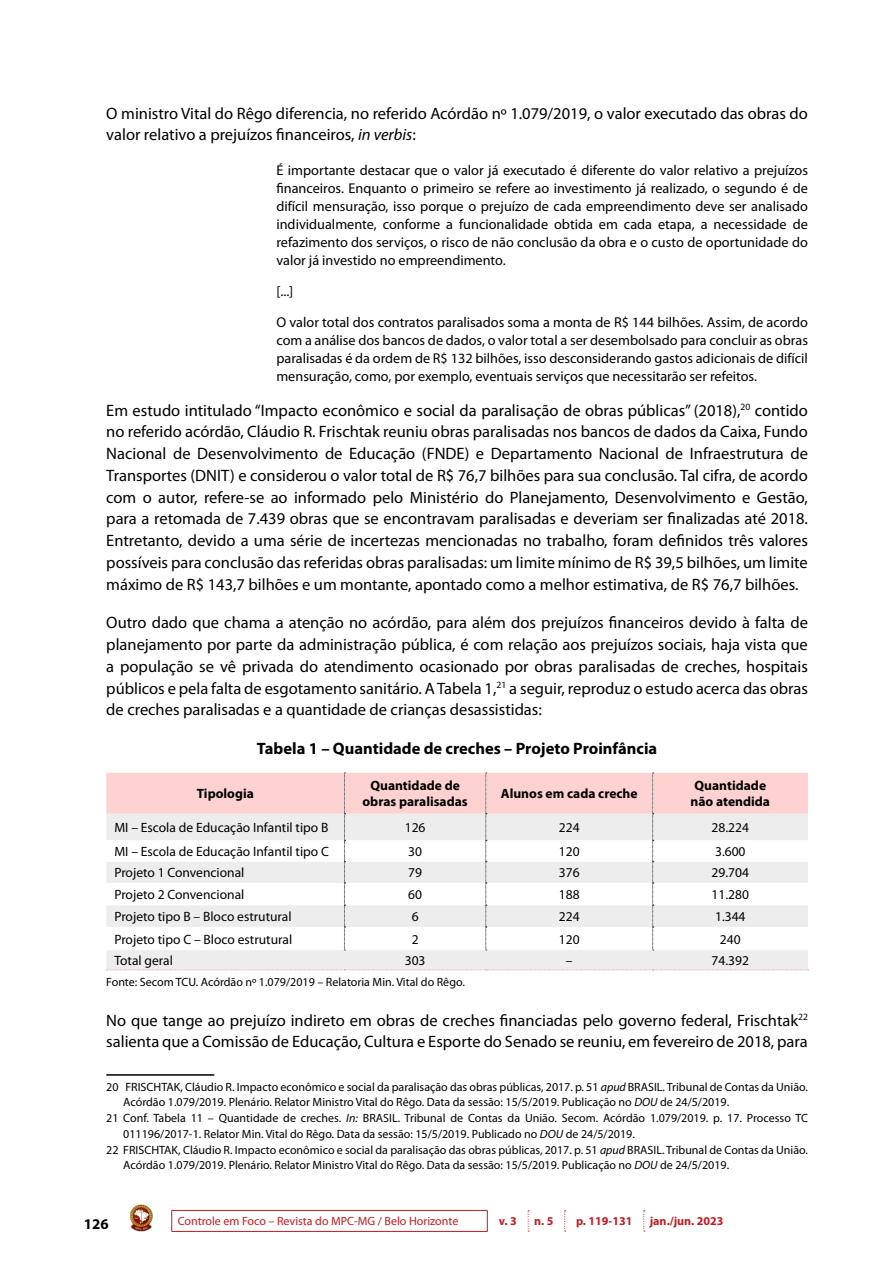
<style>
.page{position:relative;width:893px;height:1263px;background:#fff}
.page>*{position:absolute;margin:0;border:0;box-sizing:border-box;transform-origin:0 0}
.t1{font:16.5px/21.8px "Myriad Pro";color:#000}
.t2{font:700 16.5px "Myriad Pro";color:#000}
.t3{font:700 14.85px "Myriad Pro";color:#000}
.t4{font:14.25px/18px "Myriad Pro";color:#000;text-align:justify}
.t5{font:13.5px "Myriad Pro";color:#000}
.t6{font:700 13.5px/16.2px "Myriad Pro";color:#000;text-align:center}
.t7{font:12px "Myriad Pro";color:#000}
.t8{font:12px "Myriad Pro";color:#c51b21}
.t9{font:700 12px "Myriad Pro";color:#c51b21}
.s1{font-style:italic}
</style>
<div class="page">
<hr style="left:171px;top:1210px;width:317px;height:1px;background:#c51b21">
<svg style="left:171px;top:1211px;width:1px;height:20px"></svg>
<svg style="left:487px;top:1211px;width:1px;height:20px"></svg>
<hr style="left:171px;top:1231px;width:317px;height:1px;background:#c51b21">
<svg style="left:528px;top:1210px;width:1px;height:22px"></svg>
<svg style="left:564px;top:1210px;width:2px;height:22px"></svg>
<svg style="left:643px;top:1210px;width:2px;height:22px"></svg>
<img style="left:129px;top:1204px;width:24px;height:27px">
<div style="left:106px;top:951px;width:702px;height:19px;background:#ededed"></div>
<svg style="left:106px;top:773px;width:702px;height:178px"></svg>
<svg style="left:106px;top:970px;width:703px;height:1px"></svg>
<hr style="left:106px;top:1074px;width:108px;height:2px;background:#000">
<p class="t1" style="left:106px;top:102px;width:703px">O ministro Vital do Rêgo diferencia, no referido Acórdão nº 1.079/2019, o valor executado das obras do valor relativo a prejuízos financeiros, <span class="s1">in verbis</span>:</p>
<p class="t4" style="left:276px;top:161px;width:533px">É importante destacar que o valor já executado é diferente do valor relativo a prejuízos financeiros. Enquanto o primeiro se refere ao investimento já realizado, o segundo é de difícil mensuração, isso porque o prejuízo de cada empreendimento deve ser analisado individualmente, conforme a funcionalidade obtida em cada etapa, a necessidade de refazimento dos serviços, o risco de não conclusão da obra e o custo de oportunidade do valor já investido no empreendimento.</p>
<p class="t4" style="left:276px;top:276px;width:533px;line-height:30.8px">[...]<br>O valor total dos contratos paralisados soma a monta de R$ 144 bilhões. Assim, de acordo</p>
<p class="t4" style="left:276px;top:331px;width:533px">com a análise dos bancos de dados, o valor total a ser desembolsado para concluir as obras paralisadas é da ordem de R$ 132 bilhões, isso desconsiderando gastos adicionais de difícil mensuração, como, por exemplo, eventuais serviços que necessitarão ser refeitos.</p>
<p class="t1" style="left:106px;top:399px;width:703px;text-align:justify">Em estudo intitulado “Impacto econômico e social da paralisação de obras públicas” (2018),<sup>20</sup> contido no referido acórdão, Cláudio R. Frischtak reuniu obras paralisadas nos bancos de dados da Caixa, Fundo Nacional de Desenvolvimento de Educação (FNDE) e Departamento Nacional de Infraestrutura de Transportes (DNIT) e considerou o valor total de R$ 76,7 bilhões para sua conclusão. Tal cifra, de acordo com o autor, refere-se ao informado pelo Ministério do Planejamento, Desenvolvimento e Gestão, para a retomada de 7.439 obras que se encontravam paralisadas e deveriam ser finalizadas até 2018.<br>Entretanto, devido a uma série de incertezas mencionadas no trabalho, foram definidos três valores possíveis para conclusão das referidas obras paralisadas: um limite mínimo de R$ 39,5 bilhões, um limite máximo de R$ 143,7 bilhões e um montante, apontado como a melhor estimativa, de R$ 76,7 bilhões.</p>
<p class="t1" style="left:106px;top:612px;width:703px;text-align:justify">Outro dado que chama a atenção no acórdão, para além dos prejuízos financeiros devido à falta de planejamento por parte da administração pública, é com relação aos prejuízos sociais, haja vista que a população se vê privada do atendimento ocasionado por obras paralisadas de creches, hospitais públicos e pela falta de esgotamento sanitário. A Tabela 1,<sup>21</sup> a seguir, reproduz o estudo acerca das obras de creches paralisadas e a quantidade de crianças desassistidas:</p>
<p class="t2" style="left:257px;top:738px;width:402px">Tabela 1 – Quantidade de creches – Projeto Proinfância</p>
<p class="t6" style="left:197px;top:785px;width:58px">Tipologia</p>
<p class="t6" style="left:362px;top:777px;width:107px">Quantidade de obras paralisadas</p>
<p class="t6" style="left:501px;top:785px;width:138px">Alunos em cada creche</p>
<p class="t6" style="left:691px;top:777px;width:81px;text-align:left">Quantidade não atendida</p>
<p class="t5" style="left:114px;top:819px;width:216px">MI – Escola de Educação Infantil tipo B</p>
<p class="t5" style="left:405px;top:819px;width:22px">126</p>
<p class="t5" style="left:559px;top:819px;width:22px">224</p>
<p class="t5" style="left:712px;top:819px;width:39px">28.224</p>
<p class="t5" style="left:114px;top:843px;width:216px">MI – Escola de Educação Infantil tipo C</p>
<p class="t5" style="left:408px;top:843px;width:15px">30</p>
<p class="t5" style="left:559px;top:843px;width:22px">120</p>
<p class="t5" style="left:715px;top:843px;width:32px">3.600</p>
<p class="t5" style="left:114px;top:864px;width:131px">Projeto 1 Convencional</p>
<p class="t5" style="left:408px;top:864px;width:15px">79</p>
<p class="t5" style="left:559px;top:864px;width:22px">376</p>
<p class="t5" style="left:712px;top:864px;width:39px">29.704</p>
<p class="t5" style="left:114px;top:886px;width:131px">Projeto 2 Convencional</p>
<p class="t5" style="left:408px;top:886px;width:15px">60</p>
<p class="t5" style="left:559px;top:886px;width:22px">188</p>
<p class="t5" style="left:712px;top:886px;width:39px">11.280</p>
<p class="t5" style="left:114px;top:908px;width:179px">Projeto tipo B – Bloco estrutural</p>
<p class="t5" style="left:412px;top:908px;width:8px">6</p>
<p class="t5" style="left:559px;top:908px;width:22px">224</p>
<p class="t5" style="left:715px;top:908px;width:32px">1.344</p>
<p class="t5" style="left:114px;top:931px;width:179px">Projeto tipo C – Bloco estrutural</p>
<p class="t5" style="left:412px;top:931px;width:8px">2</p>
<p class="t5" style="left:559px;top:931px;width:22px">120</p>
<p class="t5" style="left:720px;top:931px;width:22px">240</p>
<p class="t5" style="left:114px;top:952px;width:60px">Total geral</p>
<p class="t5" style="left:405px;top:952px;width:22px">303</p>
<p class="t5" style="left:566px;top:952px;width:8px">–</p>
<p class="t5" style="left:712px;top:952px;width:39px">74.392</p>
<p class="t7" style="left:106px;top:974px;width:360px">Fonte: Secom TCU. Acórdão nº 1.079/2019 – Relatoria Min. Vital do Rêgo.</p>
<p class="t1" style="left:106px;top:1009px;width:703px">No que tange ao prejuízo indireto em obras de creches financiadas pelo governo federal, Frischtak<sup>22 </sup>salienta que a Comissão de Educação, Cultura e Esporte do Senado se reuniu, em fevereiro de 2018, para</p>
<p class="t7" style="left:106px;top:1079px;width:703px">20 FRISCHTAK, Cláudio R. Impacto econômico e social da paralisação das obras públicas, 2017. p. 51 <span class="s1">apud</span> BRASIL. Tribunal de Contas da União.</p>
<p class="t7" style="left:123px;top:1095px;width:607px">Acórdão 1.079/2019. Plenário. Relator Ministro Vital do Rêgo. Data da sessão: 15/5/2019. Publicação no <span class="s1">DOU</span> de 24/5/2019.</p>
<p class="t7" style="left:106px;top:1111px;width:703px">21 Conf. Tabela 11 – Quantidade de creches. <span class="s1">In:</span> BRASIL. Tribunal de Contas da União. Secom. Acórdão 1.079/2019. p. 17. Processo TC</p>
<p class="t7" style="left:123px;top:1126px;width:513px">011196/2017-1. Relator Min. Vital do Rêgo. Data da sessão: 15/5/2019. Publicado no <span class="s1">DOU</span> de 24/5/2019.</p>
<p class="t7" style="left:106px;top:1142px;width:703px">22 FRISCHTAK, Cláudio R. Impacto econômico e social da paralisação das obras públicas, 2017. p. 51 <span class="s1">apud</span> BRASIL. Tribunal de Contas da União.</p>
<p class="t7" style="left:123px;top:1158px;width:607px">Acórdão 1.079/2019. Plenário. Relator Ministro Vital do Rêgo. Data da sessão: 15/5/2019. Publicação no <span class="s1">DOU</span> de 24/5/2019.</p>
<p class="t3" style="left:84px;top:1214px;width:26px">126</p>
<p class="t8" style="left:178px;top:1214px;width:282px">Controle em Foco – Revista do MPC-MG / Belo Horizonte</p>
<p class="t9" style="left:499px;top:1213px;width:19px">v. 3</p>
<p class="t9" style="left:534px;top:1213px;width:21px">n. 5</p>
<p class="t9" style="left:576px;top:1213px;width:58px">p. 119-131</p>
<p class="t9" style="left:650px;top:1213px;width:75px">jan./jun. 2023</p>
</div>
